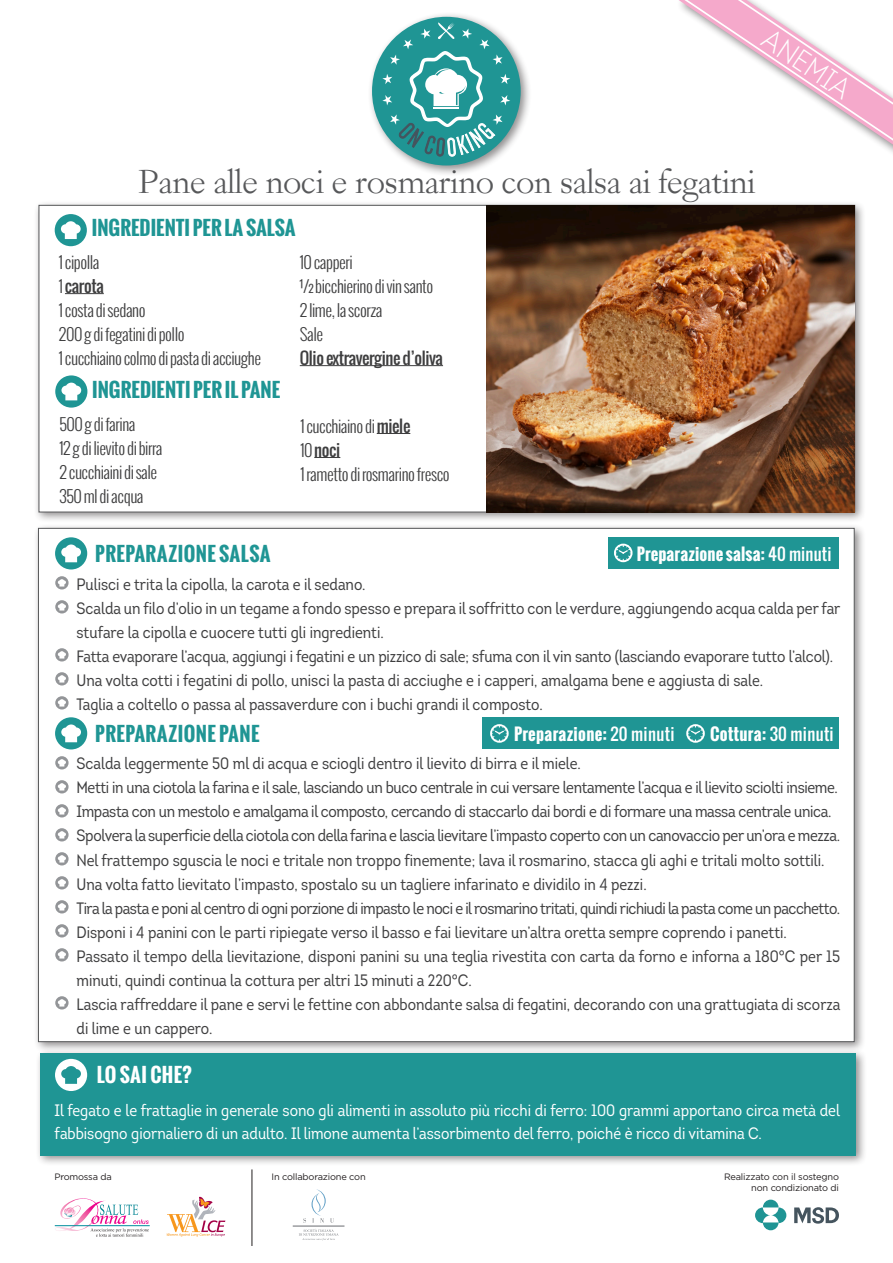
<style>
.page{position:relative;width:893px;height:1263px;background:#fff}
.page>*{position:absolute;margin:0;border:0;box-sizing:border-box;transform-origin:0 0}
.t1{font:36.3px "Garogier";letter-spacing:-.02em;color:#57585a}
.t2{font:300 29.7px "Intro Cond";color:#fff}
.t3{font:700 19.5px "Oswald";color:#1f9594}
.t4{font:700 19.5px "Oswald";letter-spacing:.02em;color:#1f9594}
.t5{font:700 19.5px "Oswald";letter-spacing:.02em;color:#fff}
.t6{font:16.5px/24px "Intro Cond";color:#3e3e3f}
.t7{font:16.5px "Intro Cond";letter-spacing:-.02em;color:#3e3e3f}
.t8{font:300 16.5px "Oswald";letter-spacing:-.03em;color:#3e3e3f}
.t9{font:16.5px/22.5px "Intro Cond";color:#fff}
.t10{font:16.5px "Intro Cond";letter-spacing:-.03em;color:#3e3e3f}
.t11{font:700 16.5px "Oswald";letter-spacing:.01em;color:#fff}
.t12{font:16.5px "Oswald";letter-spacing:-.02em;color:#3e3e3f}
.t13{font:9.3px "Gotham";letter-spacing:-.02em;color:#231f20}
.s1{font-weight:300}
.s2{font-weight:400}
</style>
<div class="page">
<hr style="left:55px;top:1225px;width:95px;height:1px;background:#008e9c">
<svg style="left:54px;top:1198px;width:95px;height:39px"></svg>
<svg style="left:167px;top:1196px;width:58px;height:41px"></svg>
<svg style="left:303px;top:1218px;width:3px;height:5px"></svg>
<svg style="left:312px;top:1189px;width:22px;height:34px"></svg>
<hr style="left:293px;top:1226px;width:51px;height:1px;background:#696c71">
<svg style="left:299px;top:1229px;width:40px;height:11px"></svg>
<svg style="left:763px;top:1199px;width:15px;height:8px"></svg>
<svg style="left:763px;top:1222px;width:15px;height:8px"></svg>
<svg style="left:755px;top:1207px;width:15px;height:16px"></svg>
<svg style="left:771px;top:1207px;width:15px;height:16px"></svg>
<svg style="left:794px;top:1207px;width:45px;height:17px"></svg>
<div style="left:367px;top:12px;width:165px;height:165px;background:#231f20;opacity:.5"></div>
<div style="left:372px;top:17px;width:149px;height:148px;background:#1f9594;border-radius:50%"></div>
<svg style="left:382px;top:22px;width:128px;height:135px"></svg>
<hr style="left:433px;top:107px;width:26px;height:2px;background:#fff">
<hr style="left:252px;top:1169px;width:1px;height:77px;background:#231f20">
<div style="left:33px;top:523px;width:833px;height:530px;background:#231f20;opacity:.5"></div>
<div style="left:38px;top:528px;width:816px;height:514px;background:#fff;border:1px solid #57585a"></div>
<svg style="left:55px;top:576px;width:14px;height:13px"></svg>
<svg style="left:58px;top:579px;width:8px;height:7px"></svg>
<svg style="left:55px;top:600px;width:14px;height:13px"></svg>
<svg style="left:58px;top:603px;width:8px;height:7px"></svg>
<svg style="left:55px;top:648px;width:14px;height:13px"></svg>
<svg style="left:58px;top:651px;width:8px;height:7px"></svg>
<svg style="left:55px;top:672px;width:14px;height:13px"></svg>
<svg style="left:58px;top:675px;width:8px;height:7px"></svg>
<svg style="left:55px;top:696px;width:14px;height:13px"></svg>
<svg style="left:58px;top:699px;width:8px;height:7px"></svg>
<svg style="left:55px;top:756px;width:14px;height:13px"></svg>
<svg style="left:58px;top:759px;width:8px;height:7px"></svg>
<svg style="left:55px;top:780px;width:14px;height:13px"></svg>
<svg style="left:58px;top:783px;width:8px;height:7px"></svg>
<svg style="left:55px;top:804px;width:14px;height:13px"></svg>
<svg style="left:58px;top:807px;width:8px;height:7px"></svg>
<svg style="left:55px;top:828px;width:14px;height:13px"></svg>
<svg style="left:58px;top:831px;width:8px;height:7px"></svg>
<svg style="left:55px;top:852px;width:14px;height:13px"></svg>
<svg style="left:58px;top:855px;width:8px;height:7px"></svg>
<svg style="left:55px;top:876px;width:14px;height:13px"></svg>
<svg style="left:58px;top:879px;width:8px;height:7px"></svg>
<svg style="left:55px;top:900px;width:14px;height:13px"></svg>
<svg style="left:58px;top:903px;width:8px;height:7px"></svg>
<svg style="left:55px;top:924px;width:14px;height:13px"></svg>
<svg style="left:58px;top:927px;width:8px;height:7px"></svg>
<svg style="left:55px;top:948px;width:14px;height:13px"></svg>
<svg style="left:58px;top:951px;width:8px;height:7px"></svg>
<svg style="left:55px;top:996px;width:14px;height:13px"></svg>
<svg style="left:58px;top:999px;width:8px;height:7px"></svg>
<div style="left:55px;top:537px;width:32px;height:32px;background:#1f9594;border-radius:50%"></div>
<svg style="left:61px;top:544px;width:20px;height:18px"></svg>
<div style="left:55px;top:717px;width:32px;height:32px;background:#1f9594;border-radius:50%"></div>
<svg style="left:61px;top:724px;width:20px;height:18px"></svg>
<div style="left:35px;top:1048px;width:832px;height:118px;background:#231f20;opacity:.5"></div>
<div style="left:40px;top:1053px;width:816px;height:102px;background:#1f9594"></div>
<div style="left:55px;top:1059px;width:32px;height:32px;background:#fff;border-radius:50%"></div>
<svg style="left:61px;top:1066px;width:20px;height:18px"></svg>
<div style="left:34px;top:200px;width:832px;height:323px;background:#231f20;opacity:.5"></div>
<div style="left:39px;top:205px;width:816px;height:307px;background:#fff;border:1px solid #57585a"></div>
<hr style="left:65px;top:293px;width:39px;height:1px;background:#3e3e3f">
<hr style="left:300px;top:365px;width:143px;height:1px;background:#3e3e3f">
<hr style="left:377px;top:433px;width:33px;height:1px;background:#3e3e3f">
<svg style="left:314px;top:457px;width:26px;height:1px"></svg>
<img style="left:487px;top:205px;width:368px;height:307px">
<div style="left:55px;top:214px;width:32px;height:32px;background:#1f9594;border-radius:50%"></div>
<svg style="left:61px;top:221px;width:20px;height:18px"></svg>
<div style="left:55px;top:375px;width:32px;height:33px;background:#1f9594;border-radius:50%"></div>
<svg style="left:61px;top:383px;width:20px;height:17px"></svg>
<svg style="left:679px;top:0;width:214px;height:153px"></svg>
<div style="left:608px;top:537px;width:231px;height:31px;background:#1f9594"></div>
<svg style="left:614px;top:544px;width:18px;height:18px"></svg>
<div style="left:483px;top:718px;width:356px;height:31px;background:#1f9594"></div>
<svg style="left:686px;top:724px;width:19px;height:19px"></svg>
<svg style="left:490px;top:724px;width:19px;height:19px"></svg>
<p class="t2" style="left:776px;top:21px;width:102px;rotate:34deg">ANEMIA</p>
<p class="t1" style="left:138px;top:166px;width:619px">Pane alle noci e rosmarino con salsa ai fegatini</p>
<p class="t3" style="left:92px;top:213px;width:205px">INGREDIENTI PER LA SALSA</p>
<p class="t8" style="left:59px;top:251px;width:42px">1 cipolla</p>
<p class="t12" style="left:59px;top:273px;width:46px"><span class="s1">1</span> carota</p>
<p class="t8" style="left:59px;top:299px;width:88px">1 costa di sedano</p>
<p class="t8" style="left:59px;top:323px;width:127px">200 g di fegatini di pollo</p>
<p class="t8" style="left:59px;top:347px;width:204px">1 cucchiaino colmo di pasta di acciughe</p>
<p class="t3" style="left:92px;top:375px;width:189px">INGREDIENTI PER IL PANE</p>
<p class="t8" style="left:60px;top:413px;width:78px">500 g di farina</p>
<p class="t8" style="left:60px;top:437px;width:105px">12 g di lievito di birra</p>
<p class="t8" style="left:60px;top:461px;width:99px">2 cucchiaini di sale</p>
<p class="t8" style="left:60px;top:485px;width:86px">350 ml di acqua</p>
<p class="t4" style="left:95px;top:539px;width:177px">PREPARAZIONE SALSA</p>
<p class="t8" style="left:300px;top:251px;width:55px">10 capperi</p>
<p class="t8" style="left:300px;top:275px;width:135px">½ bicchierino di vin santo</p>
<p class="t8" style="left:300px;top:299px;width:84px">2 lime, la scorza</p>
<p class="t8" style="left:300px;top:323px;width:25px">Sale</p>
<p class="t12" style="left:300px;top:345px;width:145px">Olio extravergine d’oliva</p>
<p class="t8" style="left:300px;top:415px;width:111px">1 cucchiaino di <span class="s2">miele</span></p>
<p class="t12" style="left:300px;top:437px;width:41px"><span class="s1">10</span> noci</p>
<p class="t8" style="left:300px;top:463px;width:151px">1 rametto di rosmarino fresco</p>
<p class="t11" style="left:637px;top:542px;width:196px">Preparazione salsa: <span class="s2">40 minuti</span></p>
<p class="t6" style="left:77px;top:572px;width:291px">Pulisci e trita la cipolla, la carota e il sedano.</p>
<p class="t6" style="left:77px;top:596px;width:765px">Scalda un filo d’olio in un tegame a fondo spesso e prepara il soffritto con le verdure, aggiungendo acqua calda per far stufare la cipolla e cuocere tutti gli ingredienti.</p>
<p class="t6" style="left:77px;top:644px;width:758px">Fatta evaporare l’acqua, aggiungi i fegatini e un pizzico di sale; sfuma con il vin santo (lasciando evaporare tutto l’alcol).</p>
<p class="t6" style="left:77px;top:668px;width:688px">Una volta cotti i fegatini di pollo, unisci la pasta di acciughe e i capperi, amalgama bene e aggiusta di sale.</p>
<p class="t6" style="left:77px;top:692px;width:468px">Taglia a coltello o passa al passaverdure con i buchi grandi il composto.</p>
<p class="t4" style="left:95px;top:719px;width:166px">PREPARAZIONE PANE</p>
<p class="t11" style="left:514px;top:722px;width:162px">Preparazione: <span class="s2">20 minuti</span></p>
<p class="t11" style="left:710px;top:722px;width:125px">Cottura: <span class="s2">30 minuti</span></p>
<p class="t6" style="left:77px;top:752px;width:506px">Scalda leggermente 50 ml di acqua e sciogli dentro il lievito di birra e il miele.</p>
<p class="t7" style="left:77px;top:778px;width:763px">Metti in una ciotola la farina e il sale, lasciando un buco centrale in cui versare lentamente l’acqua e il lievito sciolti insieme.</p>
<p class="t7" style="left:77px;top:802px;width:756px">Impasta con un mestolo e amalgama il composto, cercando di staccarlo dai bordi e di formare una massa centrale unica.</p>
<p class="t7" style="left:77px;top:826px;width:765px">Spolvera la superficie della ciotola con della farina e lascia lievitare l’impasto coperto con un canovaccio per un’ora e mezza.</p>
<p class="t6" style="left:77px;top:848px;width:750px">Nel frattempo sguscia le noci e tritale non troppo finemente; lava il rosmarino, stacca gli aghi e tritali molto sottili.</p>
<p class="t6" style="left:77px;top:872px;width:572px">Una volta fatto lievitato l’impasto, spostalo su un tagliere infarinato e dividilo in 4 pezzi.</p>
<p class="t10" style="left:77px;top:898px;width:765px">Tira la pasta e poni al centro di ogni porzione di impasto le noci e il rosmarino tritati, quindi richiudi la pasta come un pacchetto.</p>
<p class="t6" style="left:77px;top:920px;width:712px">Disponi i 4 panini con le parti ripiegate verso il basso e fai lievitare un’altra oretta sempre coprendo i panetti.</p>
<p class="t6" style="left:77px;top:944px;width:765px">Passato il tempo della lievitazione, disponi panini su una teglia rivestita con carta da forno e inforna a 180°C per 15 minuti, quindi continua la cottura per altri 15 minuti a 220°C.</p>
<p class="t6" style="left:77px;top:992px;width:765px">Lascia raffreddare il pane e servi le fettine con abbondante salsa di fegatini, decorando con una grattugiata di scorza di lime e un cappero.</p>
<p class="t5" style="left:97px;top:1060px;width:97px">LO SAI CHE?</p>
<p class="t9" style="left:55px;top:1099px;width:787px">Il fegato e le frattaglie in generale sono gli alimenti in assoluto più ricchi di ferro: 100 grammi apportano circa metà del fabbisogno giornaliero di un adulto. Il limone aumenta l’assorbimento del ferro, poiché è ricco di vitamina C.</p>
<p class="t13" style="left:54px;top:1171px;width:59px">Promossa da</p>
<p class="t13" style="left:272px;top:1171px;width:96px">In collaborazione con</p>
<p class="t13" style="left:724px;top:1171px;width:116px">Realizzato con il sostegno</p>
<p class="t13" style="left:751px;top:1182px;width:89px">non condizionato di</p>
</div>
